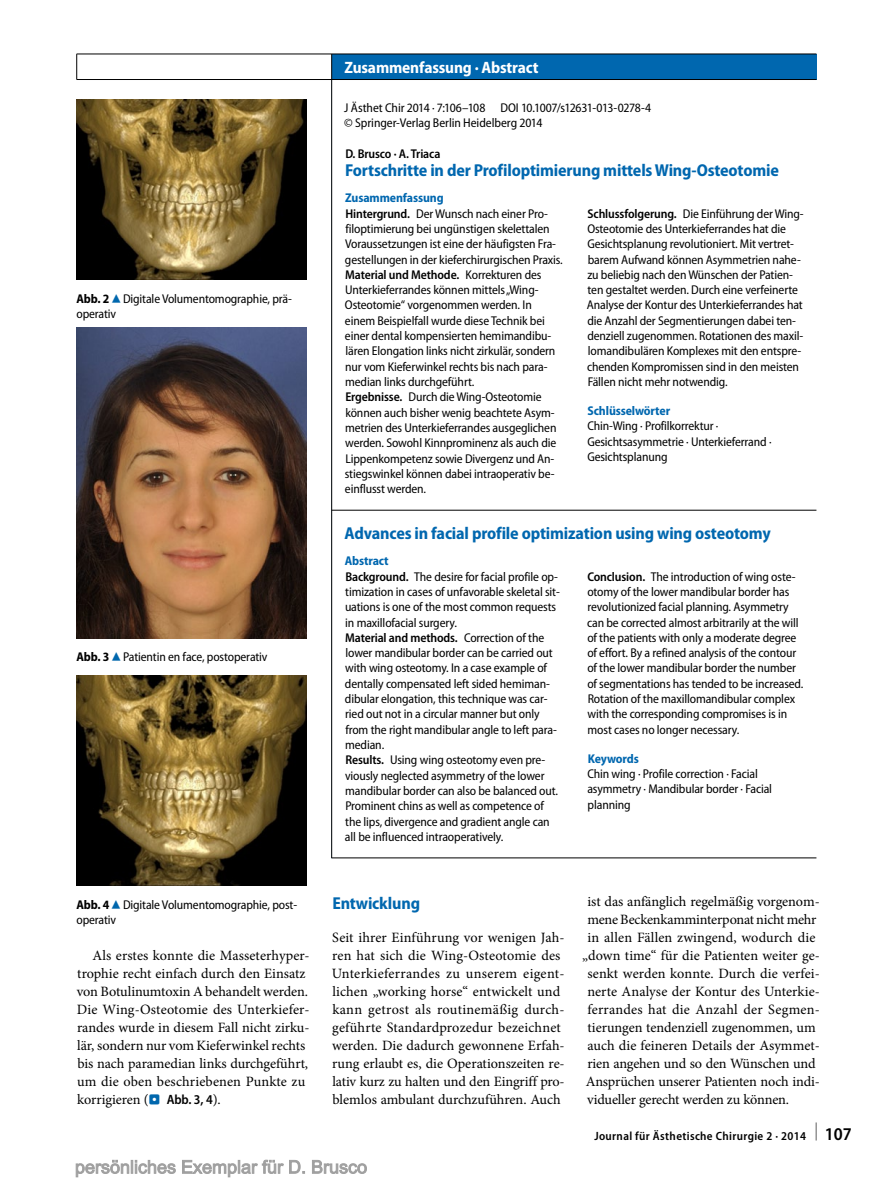
<style>
.page{position:relative;width:893px;height:1187px;background:#fff}
.page>*{position:absolute;margin:0;border:0;box-sizing:border-box;transform-origin:0 0}
.t1{font:700 semi-condensed 17.25px "Myriad Pro";letter-spacing:-.01em;color:#0067af}
.t2{font:700 semi-condensed 16.5px "Myriad Pro";letter-spacing:-.01em;color:#fff}
.t3{font:14.25px/18px "Minion Pro";color:#000}
.t4{font:semi-condensed 12.75px/15.3px "Myriad Pro";letter-spacing:-.01em;color:#000}
.t5{font:700 semi-condensed 12.75px "Myriad Pro";letter-spacing:-.01em;color:#0067af}
.t6{font:600 semi-condensed 12.75px "Myriad Pro";letter-spacing:-.01em;color:#000}
.t7{font:600 semi-condensed 12px "Myriad Pro";letter-spacing:.03em;color:#000}
.s1{font-weight:700}
.s2{font-family:"S Buttons";font-stretch:normal;font-size:14.25px;color:#0067ad}
.s3{font-family:"S Buttons";font-size:13.5px;color:#0067ad}
.s4{font-family:"Myriad Pro";font-weight:600;font-stretch:semi-condensed;font-size:13.5px}
.s5{font-weight:700;color:#0067af}
.s6{font-weight:600}
.s7{font-size:18px}
</style>
<div class="page">
<div style="left:332px;top:54px;width:484px;height:25px;background:#0067af"></div>
<hr style="left:331px;top:54px;width:1px;height:804px;background:#000">
<img style="left:77px;top:100px;width:229px;height:180px">
<img style="left:77px;top:328px;width:229px;height:310px">
<img style="left:76px;top:675px;width:230px;height:210px">
<hr style="left:332px;top:510px;width:484px;height:1px;background:#000">
<hr style="left:332px;top:857px;width:484px;height:1px;background:#000">
<hr style="left:77px;top:79px;width:739px;height:1px;background:#000">
<svg style="left:76px;top:54px;width:1px;height:25px"></svg>
<hr style="left:77px;top:54px;width:739px;height:1px;background:#000">
<svg style="left:75px;top:1159px;width:292px;height:18px"></svg>
<p class="t4" style="left:77px;top:291px;width:217px"><span class="s1">Abb. 2</span><span class="s2">8</span>Digitale Volumentomographie, prä&shy;operativ</p>
<p class="t4" style="left:77px;top:649px;width:193px"><span class="s1">Abb. 3</span><span class="s2">8</span>Patientin en face, postoperativ</p>
<p class="t4" style="left:76px;top:897px;width:222px"><span class="s1">Abb. 4</span><span class="s2">8</span>Digitale Volumentomographie, post&shy;operativ</p>
<p class="t3" style="left:77px;top:946px;width:234px;text-indent:16px">Als erstes konnte die Masseterhyper&shy;trophie recht einfach durch den Einsatz von Botulinumtoxin A behandelt werden.<br>Die Wing-Osteotomie des Unterkiefer&shy;randes wurde in diesem Fall nicht zirku&shy;lär, sondern nur vom Kieferwinkel rechts bis nach paramedian links durchgeführt, um die oben beschriebenen Punkte zu korrigieren (<span class="s3">.</span> <span class="s4">Abb. 3, 4</span>).</p>
<p class="t2" style="left:344px;top:58px;width:196px">Zusammenfassung · Abstract</p>
<p class="t4" style="left:344px;top:100px;width:309px">J Ästhet Chir 2014 · 7:106–108 DOI 10.1007/s12631-013-0278-4 © Springer-Verlag Berlin Heidelberg 2014</p>
<p class="t6" style="left:345px;top:147px;width:97px">D. Brusco · A. Triaca</p>
<h1 class="t1" style="left:345px;top:161px;width:435px">Fortschritte in der Profiloptimierung mittels Wing-Osteotomie</h1>
<p class="t4" style="left:345px;top:191px;width:220px"><span class="s5">Zusammenfassung<br></span><span class="s6">Hintergrund.</span> Der Wunsch nach einer Pro&shy;filoptimierung bei ungünstigen skelettalen Voraussetzungen ist eine der häufigsten Fra&shy;gestellungen in der kieferchirurgischen Praxis.<br><span class="s6">Material und Methode.</span> Korrekturen des Unterkieferrandes können mittels „Wing-Osteotomie“ vorgenommen werden. In einem Beispielfall wurde diese Technik bei einer dental kompensierten hemimandibu&shy;lären Elongation links nicht zirkulär, sondern nur vom Kieferwinkel rechts bis nach para&shy;median links durchgeführt.<br><span class="s6">Ergebnisse.</span> Durch die Wing-Osteotomie können auch bisher wenig beachtete Asym&shy;metrien des Unterkieferrandes ausgeglichen werden. Sowohl Kinnprominenz als auch die Lippenkompetenz sowie Divergenz und An&shy;stiegswinkel können dabei intraoperativ be&shy;einflusst werden.</p>
<p class="t4" style="left:587px;top:206px;width:218px"><span class="s6">Schlussfolgerung.</span> Die Einführung der Wing-Osteotomie des Unterkieferrandes hat die Gesichtsplanung revolutioniert. Mit vertret&shy;barem Aufwand können Asymmetrien nahe&shy;zu beliebig nach den Wünschen der Patien&shy;ten gestaltet werden. Durch eine verfeinerte Analyse der Kontur des Unterkieferrandes hat die Anzahl der Segmentierungen dabei ten&shy;denziell zugenommen. Rotationen des maxil&shy;lomandibulären Komplexes mit den entspre&shy;chenden Kompromissen sind in den meisten Fällen nicht mehr notwendig.</p>
<p class="t5" style="left:587px;top:403px;width:84px">Schlüsselwörter</p>
<p class="t4" style="left:587px;top:418px;width:186px">Chin-Wing · Profilkorrektur ·<br>Gesichtsasymmetrie · Unterkieferrand ·<br>Gesichtsplanung</p>
<h1 class="t1" style="left:344px;top:524px;width:428px">Advances in facial profile optimization using wing osteotomy</h1>
<p class="t4" style="left:345px;top:553px;width:216px"><span class="s5">Abstract<br></span><span class="s6">Background.</span> The desire for facial profile op&shy;timization in cases of unfavorable skeletal sit&shy;uations is one of the most common requests in maxillofacial surgery.<br><span class="s6">Material and methods.</span> Correction of the lower mandibular border can be carried out with wing osteotomy. In a case example of dentally compensated left sided hemiman&shy;dibular elongation, this technique was car&shy;ried out not in a circular manner but only from the right mandibular angle to left para&shy;median.<br><span class="s6">Results.</span> Using wing osteotomy even pre&shy;viously neglected asymmetry of the lower mandibular border can also be balanced out.<br>Prominent chins as well as competence of the lips, divergence and gradient angle can all be influenced intraoperatively.</p>
<p class="t4" style="left:587px;top:569px;width:218px"><span class="s6">Conclusion.</span> The introduction of wing oste&shy;otomy of the lower mandibular border has revolutionized facial planning. Asymmetry can be corrected almost arbitrarily at the will of the patients with only a moderate degree of effort. By a refined analysis of the contour of the lower mandibular border the number of segmentations has tended to be increased.<br>Rotation of the maxillomandibular complex with the corresponding compromises is in most cases no longer necessary.</p>
<p class="t5" style="left:588px;top:751px;width:53px">Keywords</p>
<p class="t4" style="left:587px;top:766px;width:186px">Chin wing · Profile correction · Facial asymmetry · Mandibular border · Facial planning</p>
<h1 class="t1" style="left:332px;top:893px;width:89px">Entwicklung</h1>
<p class="t3" style="left:332px;top:928px;width:234px">Seit ihrer Einführung vor wenigen Jah&shy;ren hat sich die Wing-Osteotomie des Unterkieferrandes zu unserem eigent&shy;lichen „working horse“ entwickelt und kann getrost als routinemäßig durch&shy;geführte Standardprozedur bezeichnet werden. Die dadurch gewonnene Erfah&shy;rung erlaubt es, die Operationszeiten re&shy;lativ kurz zu halten und den Eingriff pro&shy;blemlos ambulant durchzuführen. Auch</p>
<p class="t3" style="left:588px;top:892px;width:234px">ist das anfänglich regelmäßig vorgenom-</p>
<p class="t3" style="left:587px;top:910px;width:231px">mene Beckenkamminterponat nicht mehr</p>
<p class="t3" style="left:588px;top:928px;width:229px">in allen Fällen zwingend, wodurch die</p>
<p class="t3" style="left:582px;top:946px;width:239px">„down time“ für die Patienten weiter ge-</p>
<p class="t3" style="left:587px;top:964px;width:234px">senkt werden konnte. Durch die verfei-</p>
<p class="t3" style="left:587px;top:982px;width:234px">nerte Analyse der Kontur des Unterkie-</p>
<p class="t3" style="left:587px;top:1000px;width:234px">ferrandes hat die Anzahl der Segmen-</p>
<p class="t3" style="left:588px;top:1018px;width:230px">tierungen tendenziell zugenommen, um</p>
<p class="t3" style="left:587px;top:1036px;width:234px">auch die feineren Details der Asymmet-</p>
<p class="t3" style="left:587px;top:1054px;width:230px">rien angehen und so den Wünschen und</p>
<p class="t3" style="left:586px;top:1072px;width:236px">Ansprüchen unserer Patienten noch indi-</p>
<p class="t3" style="left:587px;top:1090px;width:203px">vidueller gerecht werden zu können.</p>
<p class="t7" style="left:594px;top:1129px;width:259px">Journal für Ästhetische Chirurgie 2 · 2014 <sup>|</sup> <span class="s7">107</span></p>
</div>
